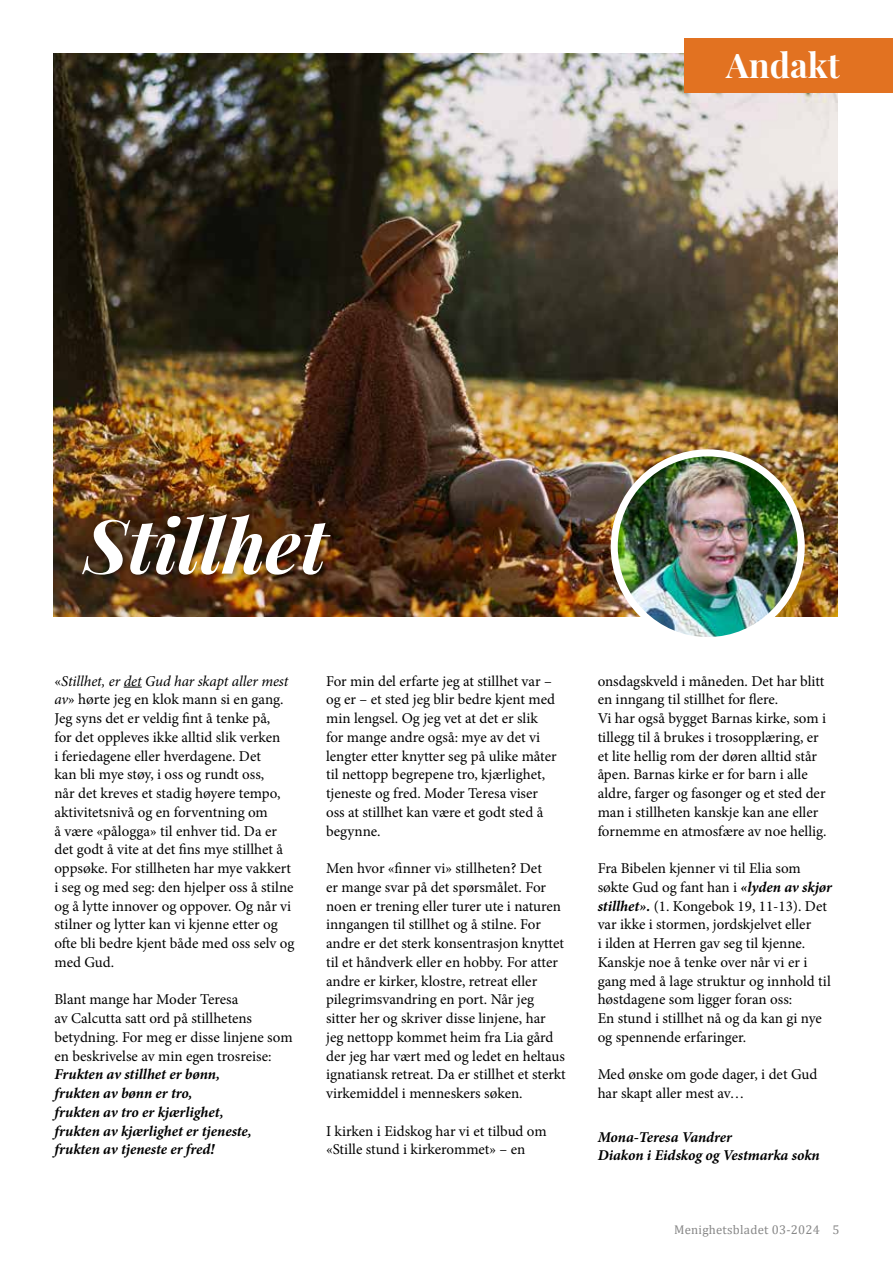
<style>
.page{position:relative;width:893px;height:1263px;background:#fff}
.page>*{position:absolute;margin:0;border:0;box-sizing:border-box;transform-origin:0 0}
.t1{font:italic 700 74.55px "Playfair Display";color:#fff}
.t2{font:700 34.05px "Playfair Display";color:#fff}
.t3{font:15px/18.8px "Minion Pro";color:#000}
.t4{font:italic 700 15px/18.8px "Minion Pro";letter-spacing:-.005em;color:#000}
.t5{font:12.75px "Cambria";letter-spacing:.02em;color:#878787}
.s1{font-style:italic}
.s2{font-weight:700;font-style:italic}
</style>
<div class="page">
<img style="left:53px;top:53px;width:785px;height:564px">
<svg style="left:124px;top:687px;width:18px;height:1px"></svg>
<div style="left:685px;top:38px;width:208px;height:55px;background:#e27221"></div>
<img style="left:614px;top:453px;width:187px;height:187px;border-radius:94px">
<div style="left:611px;top:449px;width:194px;height:195px;border:7px solid #fff;border-radius:50%"></div>
<div style="left:79px;top:511px;width:258px;height:70px;background:#000;opacity:.4"></div>
<h2 class="t2" style="left:726px;top:39px;width:115px">Andakt</h2>
<h1 class="t1" style="left:84px;top:485px;width:244px">Stillhet</h1>
<p class="t3" style="left:54px;top:671px;width:241px">«<span class="s1">Stillhet, er det Gud har skapt aller mest av</span>» hørte jeg en klok mann si en gang.<br>Jeg syns det er veldig fint å tenke på,<br>for det oppleves ikke alltid slik verken<br>i feriedagene eller hverdagene. Det<br>kan bli mye støy, i oss og rundt oss,<br>når det kreves et stadig høyere tempo, aktivitetsnivå og en forventning om<br>å være «pålogga» til enhver tid. Da er det godt å vite at det fins mye stillhet å oppsøke. For stillheten har mye vakkert i seg og med seg: den hjelper oss å stilne og å lytte innover og oppover. Og når vi stilner og lytter kan vi kjenne etter og ofte bli bedre kjent både med oss selv og med Gud.</p>
<p class="t3" style="left:54px;top:990px;width:240px">Blant mange har Moder Teresa<br>av Calcutta satt ord på stillhetens betydning. For meg er disse linjene som en beskrivelse av min egen trosreise:</p>
<p class="t4" style="left:54px;top:1065px;width:199px">Frukten av stillhet er bønn, frukten av bønn er tro,<br>frukten av tro er kjærlighet, frukten av kjærlighet er tjeneste, frukten av tjeneste er fred!</p>
<p class="t3" style="left:326px;top:671px;width:232px">For min del erfarte jeg at stillhet var – og er – et sted jeg blir bedre kjent med min lengsel. Og jeg vet at det er slik for mange andre også: mye av det vi lengter etter knytter seg på ulike måter til nettopp begrepene tro, kjærlighet, tjeneste og fred. Moder Teresa viser oss at stillhet kan være et godt sted å begynne.</p>
<p class="t3" style="left:326px;top:859px;width:241px">Men hvor «finner vi» stillheten? Det<br>er mange svar på det spørsmålet. For noen er trening eller turer ute i naturen inngangen til stillhet og å stilne. For andre er det sterk konsentrasjon knyttet til et håndverk eller en hobby. For atter andre er kirker, klostre, retreat eller pilegrimsvandring en port. Når jeg sitter her og skriver disse linjene, har jeg nettopp kommet heim fra Lia gård der jeg har vært med og ledet en heltaus ignatiansk retreat. Da er stillhet et sterkt virkemiddel i menneskers søken.</p>
<p class="t3" style="left:326px;top:1121px;width:222px">I kirken i Eidskog har vi et tilbud om «Stille stund i kirkerommet» – en</p>
<p class="t3" style="left:598px;top:671px;width:231px">onsdagskveld i måneden. Det har blitt en inngang til stillhet for flere.<br>Vi har også bygget Barnas kirke, som i tillegg til å brukes i trosopplæring, er et lite hellig rom der døren alltid står åpen. Barnas kirke er for barn i alle aldre, farger og fasonger og et sted der man i stillheten kanskje kan ane eller fornemme en atmosfære av noe hellig.</p>
<p class="t3" style="left:598px;top:859px;width:236px">Fra Bibelen kjenner vi til Elia som søkte Gud og fant han i <span class="s2">«lyden av skjør stillhet».</span> (1. Kongebok 19, 11-13). Det var ikke i stormen, jordskjelvet eller<br>i ilden at Herren gav seg til kjenne.<br>Kanskje noe å tenke over når vi er i gang med å lage struktur og innhold til høstdagene som ligger foran oss:<br>En stund i stillhet nå og da kan gi nye og spennende erfaringer.</p>
<p class="t3" style="left:598px;top:1065px;width:221px">Med ønske om gode dager, i det Gud har skapt aller mest av…</p>
<p class="t4" style="left:598px;top:1127px;width:224px">Mona-Teresa Vandrer<br>Diakon i Eidskog og Vestmarka sokn</p>
<p class="t5" style="left:674px;top:1222px;width:167px">Menighetsbladet 03-2024 5</p>
</div>
